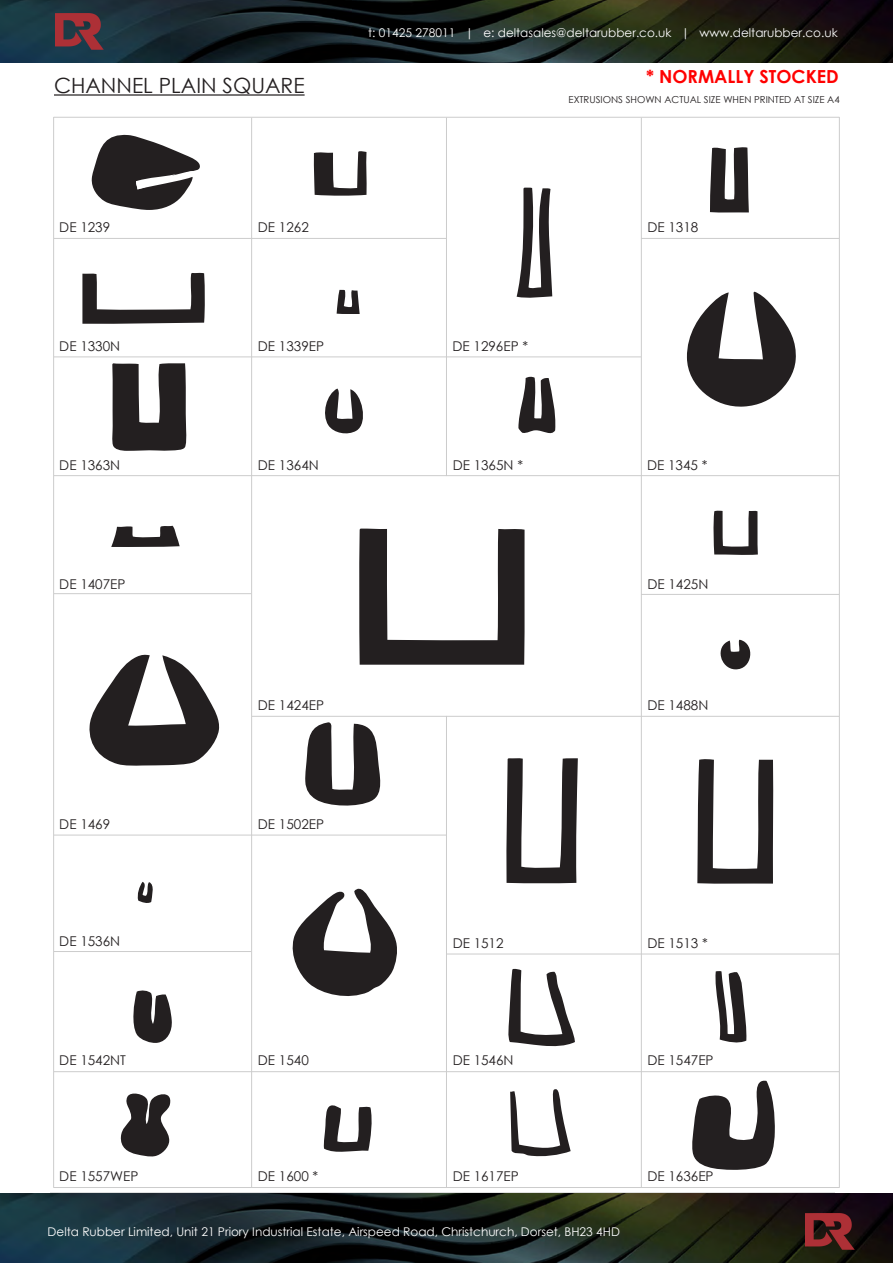
<style>
.page{position:relative;width:893px;height:1263px;background:#fff}
.page>*{position:absolute;margin:0;border:0;box-sizing:border-box;transform-origin:0 0}
.t1{font:21px "Century Gothic";color:#231f20}
.t2{font:700 18px "Century Gothic";color:#f00}
.t3{font:13.5px "Century Gothic";color:#231f20}
.t4{font:12px "Century Gothic";color:#fff}
.t5{font:9.6px "Century Gothic";color:#231f20}
</style>
<div class="page">
<hr style="left:641px;top:238px;width:198px;height:1px;background:#ccc">
<hr style="left:54px;top:238px;width:392px;height:1px;background:#ccc">
<hr style="left:54px;top:117px;width:785px;height:1px;background:#ccc">
<hr style="left:54px;top:475px;width:785px;height:1px;background:#ccc">
<hr style="left:252px;top:716px;width:587px;height:1px;background:#ccc">
<hr style="left:54px;top:951px;width:197px;height:1px;background:#ccc">
<hr style="left:54px;top:593px;width:197px;height:1px;background:#ccc">
<hr style="left:54px;top:356px;width:587px;height:1px;background:#ccc">
<hr style="left:641px;top:594px;width:198px;height:1px;background:#ccc">
<hr style="left:54px;top:835px;width:392px;height:1px;background:#ccc">
<hr style="left:447px;top:954px;width:392px;height:1px;background:#ccc">
<hr style="left:54px;top:1071px;width:785px;height:1px;background:#ccc">
<hr style="left:54px;top:1187px;width:785px;height:1px;background:#ccc">
<hr style="left:446px;top:118px;width:1px;height:358px;background:#ccc">
<hr style="left:446px;top:716px;width:1px;height:472px;background:#ccc">
<hr style="left:641px;top:118px;width:1px;height:1069px;background:#ccc">
<hr style="left:839px;top:117px;width:1px;height:1071px;background:#ccc">
<hr style="left:53px;top:117px;width:1px;height:1071px;background:#ccc">
<hr style="left:251px;top:118px;width:1px;height:1069px;background:#ccc">
<hr style="left:54px;top:94px;width:251px;height:2px;background:#231f20">
<svg style="left:710px;top:147px;width:39px;height:66px"></svg>
<svg style="left:314px;top:151px;width:53px;height:45px"></svg>
<svg style="left:91px;top:134px;width:109px;height:76px"></svg>
<svg style="left:517px;top:187px;width:35px;height:111px"></svg>
<svg style="left:82px;top:272px;width:123px;height:52px"></svg>
<svg style="left:337px;top:290px;width:23px;height:24px"></svg>
<svg style="left:687px;top:292px;width:109px;height:115px"></svg>
<svg style="left:112px;top:363px;width:75px;height:88px"></svg>
<svg style="left:518px;top:376px;width:38px;height:58px"></svg>
<svg style="left:325px;top:388px;width:38px;height:46px"></svg>
<svg style="left:713px;top:510px;width:45px;height:45px"></svg>
<svg style="left:111px;top:525px;width:69px;height:22px"></svg>
<svg style="left:359px;top:528px;width:166px;height:137px"></svg>
<svg style="left:720px;top:640px;width:31px;height:30px"></svg>
<svg style="left:89px;top:654px;width:131px;height:112px"></svg>
<svg style="left:305px;top:722px;width:76px;height:84px"></svg>
<svg style="left:506px;top:758px;width:72px;height:125px"></svg>
<svg style="left:697px;top:759px;width:76px;height:125px"></svg>
<svg style="left:137px;top:882px;width:16px;height:21px"></svg>
<svg style="left:292px;top:888px;width:105px;height:108px"></svg>
<svg style="left:508px;top:969px;width:67px;height:78px"></svg>
<svg style="left:715px;top:971px;width:32px;height:72px"></svg>
<svg style="left:133px;top:990px;width:39px;height:53px"></svg>
<svg style="left:692px;top:1080px;width:83px;height:90px"></svg>
<svg style="left:510px;top:1089px;width:61px;height:68px"></svg>
<svg style="left:120px;top:1093px;width:51px;height:64px"></svg>
<svg style="left:323px;top:1105px;width:49px;height:47px"></svg>
<img style="left:0;top:0;width:893px;height:63px">
<img style="left:56px;top:14px;width:47px;height:35px">
<hr style="left:50px;top:1192px;width:785px;height:1px;background:#ccc">
<img style="left:0;top:1194px;width:893px;height:69px">
<img style="left:805px;top:1213px;width:49px;height:36px">
<p class="t1" style="left:54px;top:71px;width:252px">CHANNEL PLAIN SQUARE</p>
<p class="t3" style="left:59px;top:217px;width:52px">DE 1239</p>
<p class="t3" style="left:258px;top:217px;width:52px">DE 1262</p>
<p class="t4" style="left:368px;top:24px;width:471px">t: 01425 278011 | e: deltasales@deltarubber.co.uk | www.deltarubber.co.uk</p>
<h2 class="t2" style="left:646px;top:63px;width:194px">* NORMALLY STOCKED</h2>
<p class="t5" style="left:568px;top:93px;width:273px">EXTRUSIONS SHOWN ACTUAL SIZE WHEN PRINTED AT SIZE A4</p>
<p class="t3" style="left:647px;top:217px;width:52px">DE 1318</p>
<p class="t3" style="left:59px;top:337px;width:62px">DE 1330N</p>
<p class="t3" style="left:258px;top:337px;width:68px">DE 1339EP</p>
<p class="t3" style="left:452px;top:337px;width:77px">DE 1296EP *</p>
<p class="t3" style="left:59px;top:455px;width:62px">DE 1363N</p>
<p class="t3" style="left:258px;top:455px;width:62px">DE 1364N</p>
<p class="t3" style="left:453px;top:455px;width:72px">DE 1365N *</p>
<p class="t3" style="left:647px;top:456px;width:62px">DE 1345 *</p>
<p class="t3" style="left:59px;top:574px;width:68px">DE 1407EP</p>
<p class="t3" style="left:647px;top:574px;width:62px">DE 1425N</p>
<p class="t3" style="left:258px;top:696px;width:68px">DE 1424EP</p>
<p class="t3" style="left:647px;top:696px;width:62px">DE 1488N</p>
<p class="t3" style="left:59px;top:815px;width:52px">DE 1469</p>
<p class="t3" style="left:258px;top:815px;width:68px">DE 1502EP</p>
<p class="t3" style="left:59px;top:932px;width:62px">DE 1536N</p>
<p class="t3" style="left:453px;top:934px;width:52px">DE 1512</p>
<p class="t3" style="left:647px;top:934px;width:62px">DE 1513 *</p>
<p class="t3" style="left:59px;top:1050px;width:68px">DE 1542NT</p>
<p class="t3" style="left:258px;top:1050px;width:52px">DE 1540</p>
<p class="t3" style="left:453px;top:1050px;width:62px">DE 1546N</p>
<p class="t3" style="left:647px;top:1050px;width:68px">DE 1547EP</p>
<p class="t3" style="left:59px;top:1167px;width:81px">DE 1557WEP</p>
<p class="t3" style="left:258px;top:1167px;width:62px">DE 1600 *</p>
<p class="t3" style="left:453px;top:1167px;width:68px">DE 1617EP</p>
<p class="t3" style="left:647px;top:1167px;width:68px">DE 1636EP</p>
<p class="t4" style="left:48px;top:1223px;width:574px">Delta Rubber Limited, Unit 21 Priory Industrial Estate, Airspeed Road, Christchurch, Dorset, BH23 4HD</p>
</div>
